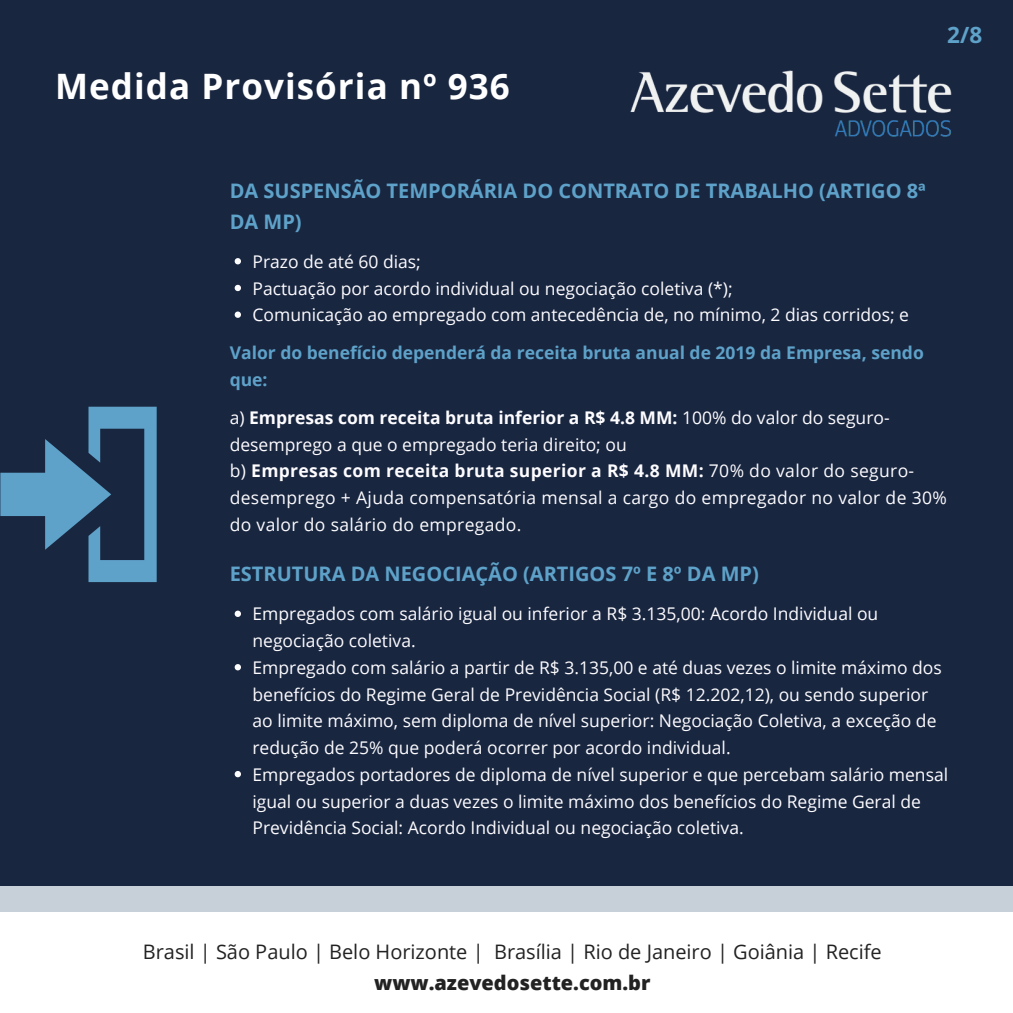
<style>
.page{position:relative;width:1013px;height:1013px;background:#fff}
.page>*{position:absolute;margin:0;border:0;box-sizing:border-box;transform-origin:0 0}
.t1{font:700 35px "Open Sans";letter-spacing:.03em;color:#fff}
.t2{font:700 22.5px "Open Sans Hebrew";color:#5ea2c9}
.t3{font:700 20px/30.2px "Open Sans";color:#5ea2c9}
.t4{font:20px "Open Sans";color:#222}
.t5{font:800 20px "Open Sans";color:#222}
.t6{font:17.5px/26.8px "Open Sans";color:#fdfcff}
.t7{font:17.5px/26.8px "Open Sans";letter-spacing:.02em;color:#fdfcff}
.t8{font:700 17.5px/26.8px "Open Sans";color:#5ea2c9}
.s1{font-weight:700}
</style>
<div class="page">
<div style="left:0;top:0;width:1012px;height:1012px;background:#192640"></div>
<div style="left:0;top:911px;width:1012px;height:101px;background:#fff"></div>
<img style="left:630px;top:71px;width:321px;height:66px">
<div style="left:0;top:885px;width:1012px;height:26px;background:#c7d0d8"></div>
<svg style="left:0;top:406px;width:157px;height:176px"></svg>
<svg style="left:235px;top:258px;width:6px;height:6px"></svg>
<svg style="left:235px;top:285px;width:6px;height:6px"></svg>
<svg style="left:235px;top:311px;width:6px;height:7px"></svg>
<svg style="left:235px;top:610px;width:6px;height:7px"></svg>
<svg style="left:235px;top:664px;width:6px;height:6px"></svg>
<svg style="left:235px;top:771px;width:6px;height:6px"></svg>
<h1 class="t1" style="left:55px;top:61px;width:456px">Medida Provisória nº 936</h1>
<p class="t2" style="left:947px;top:19px;width:36px">2/8</p>
<p class="t3" style="left:230px;top:175px;width:697px">DA SUSPENSÃO TEMPORÁRIA DO CONTRATO DE TRABALHO (ARTIGO 8ª<br>DA MP)</p>
<p class="t6" style="left:252px;top:248px;width:658px">Prazo de até 60 dias;<br>Pactuação por acordo individual ou negociação coletiva (*);<br>Comunicação ao empregado com antecedência de, no mínimo, 2 dias corridos; e</p>
<p class="t8" style="left:230px;top:339px;width:695px">Valor do benefício dependerá da receita bruta anual de 2019 da Empresa, sendo que:</p>
<p class="t7" style="left:230px;top:404px;width:718px">a) <span class="s1">Empresas com receita bruta inferior a R$ 4.8 MM:</span> 100% do valor do seguro&shy;desemprego a que o empregado teria direito; ou<br>b) <span class="s1">Empresas com receita bruta superior a R$ 4.8 MM:</span> 70% do valor do seguro&shy;desemprego + Ajuda compensatória mensal a cargo do empregador no valor de 30% do valor do salário do empregado.</p>
<p class="t3" style="left:230px;top:558px;width:530px">ESTRUTURA DA NEGOCIAÇÃO (ARTIGOS 7º E 8º DA MP)</p>
<p class="t6" style="left:252px;top:600px;width:697px">Empregados com salário igual ou inferior a R$ 3.135,00: Acordo Individual ou negociação coletiva.<br>Empregado com salário a partir de R$ 3.135,00 e até duas vezes o limite máximo dos benefícios do Regime Geral de Previdência Social (R$ 12.202,12), ou sendo superior ao limite máximo, sem diploma de nível superior: Negociação Coletiva, a exceção de redução de 25% que poderá ocorrer por acordo individual.<br>Empregados portadores de diploma de nível superior e que percebam salário mensal igual ou superior a duas vezes o limite máximo dos benefícios do Regime Geral de Previdência Social: Acordo Individual ou negociação coletiva.</p>
<p class="t4" style="left:143px;top:937px;width:740px">Brasil | São Paulo | Belo Horizonte | Brasília | Rio de Janeiro | Goiânia | Recife</p>
<p class="t5" style="left:374px;top:968px;width:278px">www.azevedosette.com.br</p>
</div>
